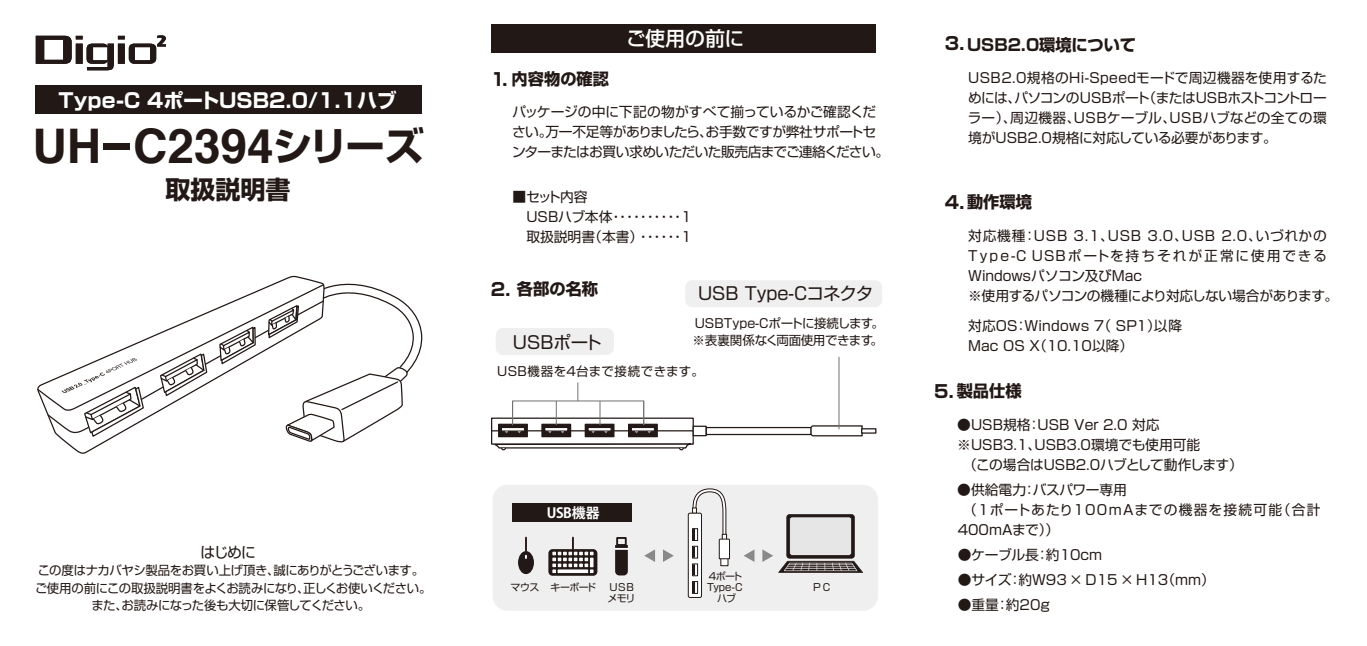
<style>
.page{position:relative;width:1367px;height:646px;background:#fff}
.page>*{position:absolute;margin:0;border:0;box-sizing:border-box;transform-origin:0 0}
.t1{font:700 47.75px "Helvetica";color:#221815}
.t2{font:700 25px "Shin Go Pro";color:#221815}
.t3{font:700 20px "Shin Go Pro";color:#fff}
.t4{font:500 20px "Shin Go Pro";color:#fff}
.t5{font:17.5px "Shin Go Pro";letter-spacing:-.01em;color:#221815}
.t6{font:700 16.25px "Shin Go Pro";color:#221815}
.t7{font:15px "Shin Go Pro";color:#221815}
.t8{font:700 14px "Koz Go Pro";letter-spacing:-.02em;color:#fff}
.t9{font:13.75px/20px "Shin Go Pro";color:#221815}
.t10{font:13.75px/20px "Shin Go Pro";letter-spacing:-.035em;color:#221815}
.t11{font:13.75px "Shin Go Pro";letter-spacing:.085em;color:#221815}
.t12{font:13.75px "Shin Go Pro";letter-spacing:-.02em;color:#221815}
.t13{font:12.5px/17.5px "Shin Go Pro";letter-spacing:-.03em;color:#221815;text-align:center}
.t14{font:12.5px "Shin Go Pro";letter-spacing:.025em;color:#221815}
.t15{font:10px/11.2px "Shin Go Pro";letter-spacing:-.07em;color:#221815}
.s1{font-family:"Shin Go Pro";font-size:39.5px}
.s2{font-size:17.5px}
</style>
<div class="page">
<div style="left:36px;top:85px;width:386px;height:29px;background:#221815"></div>
<svg style="left:36px;top:35px;width:130px;height:35px"></svg>
<div style="left:491px;top:24px;width:384px;height:28px;background:#221815"></div>
<div style="left:492px;top:484px;width:386px;height:126px;background:#efefef;border-radius:15px"></div>
<div style="left:512px;top:503px;width:120px;height:18px;background:#221815"></div>
<div style="left:518px;top:550px;width:16px;height:23px;background:#221815;border-radius:50%"></div>
<svg style="left:525px;top:537px;width:2px;height:21px"></svg>
<svg style="left:615px;top:544px;width:12px;height:31px"></svg>
<div style="left:616px;top:536px;width:10px;height:9px;border:2px solid #221815"></div>
<div style="left:548px;top:549px;width:49px;height:26px;background:linear-gradient(to right,#2c221f,#2e2522);border-radius:4px"></div>
<svg style="left:552px;top:537px;width:41px;height:35px"></svg>
<div style="left:557px;top:569px;width:31px;height:3px;background:#fff;border:1px solid #fff"></div>
<svg style="left:644px;top:549px;width:11px;height:12px"></svg>
<svg style="left:663px;top:549px;width:10px;height:12px"></svg>
<svg style="left:744px;top:550px;width:10px;height:11px"></svg>
<svg style="left:762px;top:514px;width:101px;height:58px"></svg>
<svg style="left:688px;top:513px;width:13px;height:84px"></svg>
<div style="left:688px;top:512px;width:13px;height:85px;border:1px solid #221815;border-radius:2px"></div>
<svg style="left:692px;top:581px;width:5px;height:12px"></svg>
<svg style="left:692px;top:488px;width:38px;height:86px"></svg>
<div style="left:491px;top:417px;width:202px;height:27px;background:#fff;border:1px solid #221815"></div>
<div style="left:498px;top:423px;width:30px;height:14px;background:#221815"></div>
<div style="left:541px;top:423px;width:30px;height:14px;background:#221815"></div>
<div style="left:584px;top:423px;width:30px;height:14px;background:#221815;border:1px solid #221815"></div>
<div style="left:628px;top:423px;width:29px;height:14px;background:#221815"></div>
<hr style="left:657px;top:430px;width:36px;height:1px;background:#221815">
<div style="left:692px;top:425px;width:14px;height:11px;background:#fff;border:1px solid #221815"></div>
<svg style="left:705px;top:426px;width:104px;height:9px"></svg>
<svg style="left:809px;top:424px;width:54px;height:13px"></svg>
<svg style="left:861px;top:428px;width:15px;height:5px"></svg>
<svg style="left:493px;top:442px;width:199px;height:9px"></svg>
<svg style="left:590px;top:401px;width:62px;height:33px"></svg>
<svg style="left:491px;top:382px;width:93px;height:52px"></svg>
<div style="left:685px;top:280px;width:197px;height:27px;background:#efefef;border-radius:7px"></div>
<div style="left:495px;top:328px;width:119px;height:27px;background:#efefef;border-radius:7px"></div>
<hr style="left:838px;top:356px;width:1px;height:73px;background:#727171">
<svg style="left:47px;top:275px;width:376px;height:179px"></svg>
<h3 class="t3" style="left:59px;top:85px;width:339px">Type-C 4ポートUSB2.0/1.1ハブ</h3>
<h1 class="t1" style="left:32px;top:107px;width:393px">UH-C2394<span class="s1">シリーズ</span></h1>
<h2 class="t2" style="left:165px;top:169px;width:126px">取扱説明書</h2>
<p class="t7" style="left:200px;top:539px;width:57px">はじめに</p>
<p class="t13" style="left:35px;top:560px;width:398px">この度はナカバヤシ製品をお買い上げ頂き、誠にありがとうございます。ご使用の前にこの取扱説明書をよくお読みになり、正しくお使いください。また、お読みになった後も大切に保管してください。</p>
<h3 class="t4" style="left:626px;top:22px;width:120px">ご使用の前に</h3>
<p class="t6" style="left:491px;top:66px;width:120px"><span class="s2">1.</span> 内容物の確認</p>
<p class="t10" style="left:512px;top:100px;width:378px">パッケージの中に下記の物がすべて揃っているかご確認ください。万一不足等がありましたら、お手数ですが弊社サポートセンターまたはお買い求めいただいた販売店までご連絡ください。</p>
<p class="t9" style="left:512px;top:185px;width:194px">■セット内容<br>　USBハブ本体・・・・・・・・・・1　　取扱説明書（本書）・・・・・・1</p>
<p class="t6" style="left:491px;top:275px;width:109px"><span class="s2">2.</span> 各部の名称</p>
<p class="t5" style="left:513px;top:327px;width:90px">USBポート</p>
<p class="t5" style="left:698px;top:279px;width:177px">USB Type-Cコネクタ</p>
<p class="t13" style="left:694px;top:313px;width:190px">USBType-Cポートに接続します。</p>
<p class="t13" style="left:692px;top:330px;width:192px">※表裏関係なく両面使用できます。</p>
<p class="t14" style="left:497px;top:360px;width:208px">USB機器を4台まで接続できます。</p>
<p class="t8" style="left:547px;top:503px;width:54px">USB機器</p>
<p class="t15" style="left:510px;top:579px;width:30px">マウス</p>
<p class="t15" style="left:707px;top:569px;width:37px;text-align:center">4ポート<br>Type-Cハブ</p>
<p class="t15" style="left:550px;top:580px;width:47px">キーボード</p>
<p class="t15" style="left:813px;top:580px;width:19px">P C</p>
<p class="t15" style="left:607px;top:580px;width:29px">USBメモリ</p>
<p class="t6" style="left:944px;top:31px;width:193px"><span class="s2">3.</span>USB2.0環境について</p>
<p class="t9" style="left:967px;top:66px;width:360px;text-align:justify">USB2.0規格のHi-Speedモードで周辺機器を使用するためには、パソコンのUSBポート（またはUSBホストコントローラー）、周辺機器、USBケーブル、USBハブなどの全ての環境がUSB2.0規格に対応している必要があります。</p>
<p class="t6" style="left:944px;top:189px;width:89px"><span class="s2">4.</span>動作環境</p>
<p class="t9" style="left:968px;top:224px;width:371px">対応機種：USB 3.1、USB 3.0、USB 2.0、いづれかの<br>Type-C USBポートを持ちそれが正常に使用できる<br>Windowsパソコン及びMac<br>※使用するパソコンの機種により対応しない場合があります。</p>
<p class="t9" style="left:968px;top:314px;width:215px">対応OS：Windows 7（ SP1）以降<br>Mac OS X（10.10以降）</p>
<p class="t6" style="left:934px;top:378px;width:89px"><span class="s2">5.</span> 製品仕様</p>
<p class="t9" style="left:957px;top:412px;width:204px">●USB規格：USB Ver 2.0 対応</p>
<p class="t9" style="left:957px;top:432px;width:244px">※USB3.1、USB3.0環境でも使用可能</p>
<p class="t12" style="left:963px;top:453px;width:281px">（この場合はUSB2.0ハブとして動作します）</p>
<p class="t9" style="left:957px;top:477px;width:171px">●供給電力：バスパワー専用</p>
<p class="t11" style="left:963px;top:498px;width:359px">（1ポートあたり100mAまでの機器を接続可能（合計</p>
<p class="t9" style="left:957px;top:517px;width:103px">400mAまで））</p>
<p class="t9" style="left:957px;top:542px;width:146px">●ケーブル長：約10cm</p>
<p class="t9" style="left:957px;top:567px;width:259px">●サイズ：約W93 × D15 × H13（mm）</p>
<p class="t9" style="left:957px;top:592px;width:94px">●重量：約20g</p>
</div>
